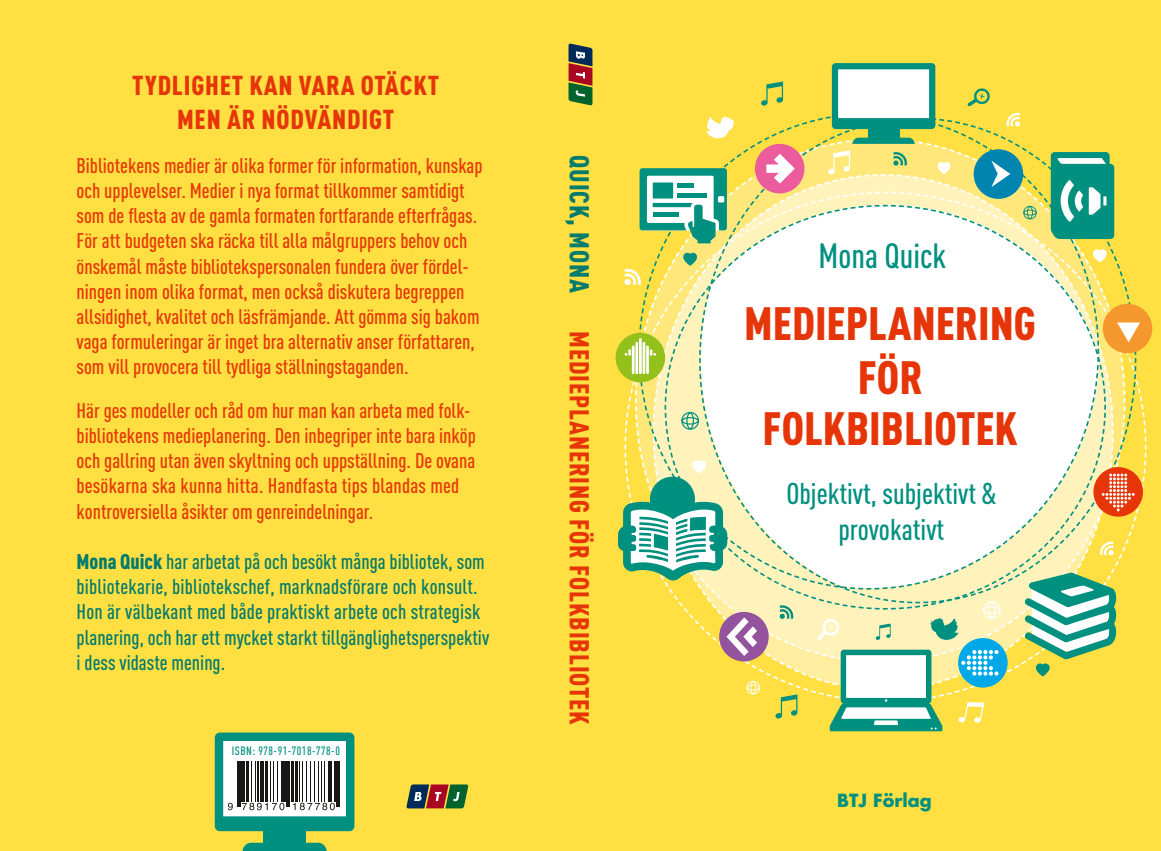
<style>
.page{position:relative;width:1161px;height:851px;background:#fff}
.page>*{position:absolute;margin:0;border:0;box-sizing:border-box;transform-origin:0 0}
.t1{font:900 46.05px/52.7px "DIN Cond";color:#e63508;text-align:center}
.t2{font:500 34.5px "DIN Cond";color:#009080}
.t3{font:500 29.55px/35.5px "DIN Cond";color:#009080;text-align:center}
.t4{font:900 27px/34.3px "DIN Cond";letter-spacing:.03em;color:#e63508;text-align:center}
.t5{font:900 27px "DIN Cond";letter-spacing:.03em;color:#007b6c}
.t6{font:500 21px/25.2px "DIN Cond";color:#e63508}
.t7{font:500 21px/25.2px "DIN Cond";color:#007b6c}
.t8{font:700 17.7px "Futura";color:#009080}
.t9{font:500 12px "DIN Cond";letter-spacing:.04em;color:#009080}
.s1{font-weight:900}
</style>
<div class="page">
<div style="left:0;top:0;width:1161px;height:850px;background:#ffdf41"></div>
<svg style="left:684px;top:610px;width:360px;height:81px"></svg>
<svg style="left:638px;top:112px;width:381px;height:345px"></svg>
<svg style="left:698px;top:117px;width:439px;height:483px"></svg>
<svg style="left:664px;top:204px;width:443px;height:406px;background:#fbf9e7"></svg>
<svg style="left:817px;top:618px;width:22px;height:22px"></svg>
<svg style="left:676px;top:250px;width:28px;height:16px"></svg>
<svg style="left:1086px;top:246px;width:28px;height:16px"></svg>
<svg style="left:761px;top:81px;width:22px;height:25px"></svg>
<svg style="left:775px;top:694px;width:22px;height:24px"></svg>
<svg style="left:958px;top:702px;width:26px;height:20px"></svg>
<svg style="left:828px;top:150px;width:22px;height:25px"></svg>
<svg style="left:875px;top:623px;width:16px;height:17px"></svg>
<svg style="left:931px;top:159px;width:26px;height:15px"></svg>
<svg style="left:706px;top:116px;width:29px;height:25px"></svg>
<svg style="left:929px;top:617px;width:29px;height:25px"></svg>
<svg style="left:625px;top:269px;width:16px;height:16px"></svg>
<div style="left:624px;top:279px;width:7px;height:6px;background:#fff;border-radius:50%"></div>
<svg style="left:967px;top:88px;width:23px;height:18px"></svg>
<svg style="left:830px;top:649px;width:112px;height:82px;background:#a6d4bd"></svg>
<svg style="left:1024px;top:572px;width:92px;height:104px"></svg>
<svg style="left:832px;top:63px;width:103px;height:66px;background:#a7d8d2"></svg>
<svg style="left:852px;top:138px;width:63px;height:6px"></svg>
<div style="left:868px;top:128px;width:31px;height:11px;background:#009080"></div>
<svg style="left:242px;top:842px;width:85px;height:8px"></svg>
<div style="left:263px;top:830px;width:43px;height:13px;background:#009080"></div>
<svg style="left:639px;top:168px;width:88px;height:75px;background:#78c0a4"></svg>
<svg style="left:1051px;top:152px;width:63px;height:87px;background:#31a495"></svg>
<svg style="left:893px;top:152px;width:14px;height:14px"></svg>
<svg style="left:1006px;top:113px;width:14px;height:13px"></svg>
<svg style="left:1100px;top:541px;width:13px;height:14px"></svg>
<svg style="left:780px;top:605px;width:13px;height:13px"></svg>
<svg style="left:681px;top:412px;width:18px;height:17px"></svg>
<svg style="left:983px;top:601px;width:18px;height:17px"></svg>
<svg style="left:746px;top:680px;width:14px;height:14px"></svg>
<svg style="left:1023px;top:206px;width:14px;height:13px"></svg>
<div style="left:755px;top:144px;width:49px;height:49px;background:#eb5c9c;border-radius:50%"></div>
<svg style="left:766px;top:154px;width:29px;height:29px"></svg>
<div style="left:719px;top:611px;width:50px;height:50px;background:#94539d;border-radius:50%"></div>
<svg style="left:726px;top:617px;width:31px;height:39px"></svg>
<div style="left:1093px;top:467px;width:50px;height:49px;background:#e63508;border-radius:50%"></div>
<svg style="left:1102px;top:473px;width:32px;height:38px"></svg>
<div style="left:615px;top:333px;width:50px;height:49px;background:#93c01a;border-radius:50%"></div>
<svg style="left:625px;top:349px;width:6px;height:6px"></svg>
<hr style="left:632px;top:345px;width:2px;height:29px;background:#fff">
<hr style="left:635px;top:342px;width:3px;height:32px;background:#fff">
<hr style="left:639px;top:338px;width:3px;height:36px;background:#fff">
<hr style="left:642px;top:342px;width:3px;height:32px;background:#fff">
<hr style="left:646px;top:345px;width:3px;height:29px;background:#fff">
<svg style="left:650px;top:349px;width:6px;height:6px"></svg>
<div style="left:1103px;top:304px;width:49px;height:49px;background:#f4982d;border-radius:50%"></div>
<svg style="left:1117px;top:322px;width:23px;height:20px"></svg>
<div style="left:958px;top:638px;width:49px;height:49px;background:#00a8e7;border-radius:50%"></div>
<svg style="left:961px;top:650px;width:37px;height:25px"></svg>
<div style="left:973px;top:149px;width:50px;height:50px;background:#0085b0;border-radius:50%"></div>
<svg style="left:991px;top:161px;width:19px;height:26px"></svg>
<svg style="left:618px;top:457px;width:109px;height:123px;background:#99cb9e"></svg>
<div style="left:669px;top:521px;width:7px;height:44px;background:#fff"></div>
<svg style="left:215px;top:732px;width:139px;height:99px;background:#82b1ab"></svg>
<hr style="left:329px;top:760px;width:3px;height:41px;background:#171715">
<hr style="left:334px;top:760px;width:1px;height:41px;background:#171715">
<hr style="left:336px;top:760px;width:1px;height:46px;background:#171715">
<hr style="left:338px;top:760px;width:1px;height:46px;background:#171715">
<svg style="left:406px;top:784px;width:62px;height:24px"></svg>
<svg style="left:568px;top:43px;width:24px;height:62px"></svg>
<p class="t4" style="left:132px;top:67px;width:308px">TYDLIGHET KAN VARA OTÄCKT<br>MEN ÄR NÖDVÄNDIGT</p>
<p class="t6" style="left:77px;top:152px;width:408px">Bibliotekens medier är olika former för information, kunskap och upplevelser. Medier i nya format tillkommer samtidigt som de flesta av de gamla formaten fortfarande efterfrågas.<br>För att budgeten ska räcka till alla målgruppers behov och önskemål måste bibliotekspersonalen fundera över fördel&shy;ningen inom olika format, men också diskutera begreppen allsidighet, kvalitet och läsfrämjande. Att gömma sig bakom vaga formuleringar är inget bra alternativ anser författaren, som vill provocera till tydliga ställningstaganden.</p>
<p class="t6" style="left:77px;top:397px;width:401px">Här ges modeller och råd om hur man kan arbeta med folk&shy;bibliotekens medieplanering. Den inbegriper inte bara inköp och gallring utan även skyltning och uppställning. De ovana besökarna ska kunna hitta. Handfasta tips blandas med kontroversiella åsikter om genreindelningar.</p>
<p class="t7" style="left:77px;top:548px;width:414px"><span class="s1">MONA QUICK</span> har arbetat på och besökt många bibliotek, som bibliotekarie, bibliotekschef, marknadsförare och konsult.<br>Hon är välbekant med både praktiskt arbete och strategisk planering, och har ett mycket starkt tillgänglighetsperspektiv i dess vidaste mening.</p>
<p class="t9" style="left:232px;top:743px;width:110px">Isbn: 978-91-7018-778-0</p>
<p class="t5" style="left:596px;top:155px;width:138px;rotate:90deg">QUICK, MONA</p>
<p class="t4" style="left:597px;top:331px;width:394px;rotate:90deg">MEDIEPLANERING FÖR FOLKBIBLIOTEK</p>
<h2 class="t2" style="left:818px;top:235px;width:129px">Mona Quick</h2>
<h1 class="t1" style="left:744px;top:295px;width:293px">MEDIEPLANERING<br>FÖR<br>FOLKBIBLIOTEK</h1>
<h3 class="t3" style="left:786px;top:475px;width:211px">Objektivt, subjektivt &amp; provokativt</h3>
<p class="t8" style="left:837px;top:788px;width:96px">BTJ Förlag</p>
</div>
